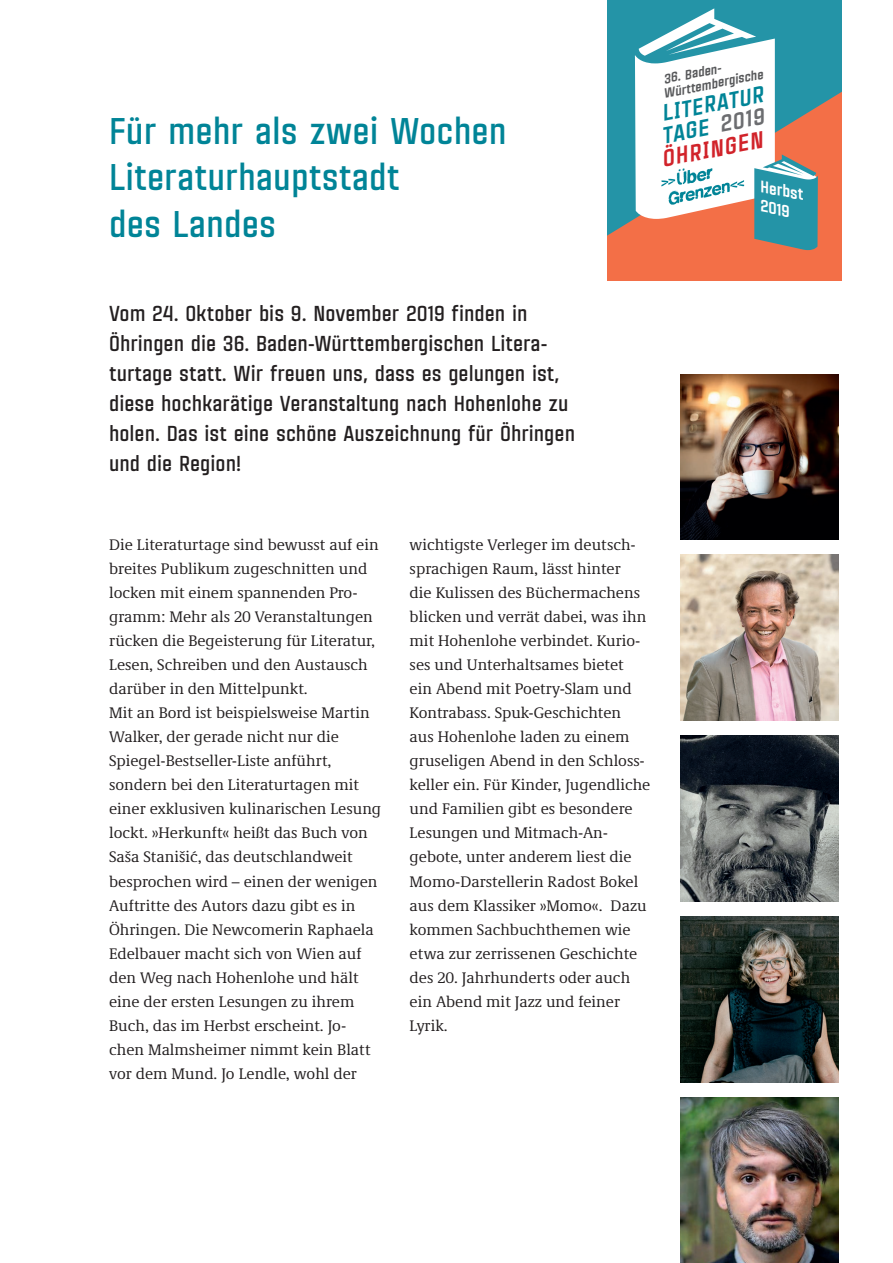
<style>
.page{position:relative;width:893px;height:1263px;background:#fff}
.page>*{position:absolute;margin:0;border:0;box-sizing:border-box;transform-origin:0 0}
.t1{font:700 36px/46.3px "Citadina";color:#008497}
.t2{font:italic 900 22.8px "Citadina";color:#d1232a}
.t3{font:italic 900 22.5px/21.8px "Citadina";color:#008497}
.t4{font:700 21px/30px "Citadina";color:#231f20}
.t5{font:italic 900 16.05px/19.2px "Citadina";color:#fff}
.t6{font:15.75px/24px "Demos Next Pro";color:#231f20}
.t7{font:italic 900 13.05px/14px "Citadina";color:#57585a}
.s1{color:#6c6d70}
</style>
<div class="page">
<div style="left:607px;top:0;width:235px;height:60px;background:#2494a7"></div>
<svg style="left:607px;top:60px;width:235px;height:221px;background:#ae7b66"></svg>
<svg style="left:635px;top:8px;width:183px;height:242px"></svg>
<img style="left:680px;top:374px;width:159px;height:166px">
<img style="left:680px;top:736px;width:159px;height:166px">
<img style="left:680px;top:1097px;width:159px;height:166px">
<img style="left:680px;top:917px;width:159px;height:165px">
<img style="left:680px;top:555px;width:159px;height:166px">
<h1 class="t1" style="left:109px;top:106px;width:399px">Für mehr als zwei Wochen<br>Literaturhauptstadt<br>des Landes</h1>
<p class="t7" style="left:660px;top:72px;width:102px;rotate:-11deg">36. Baden-<br>Württembergische</p>
<h2 class="t2" style="left:658px;top:142px;width:104px;rotate:-11deg">ÖHRINGEN</h2>
<h3 class="t3" style="left:655px;top:103px;width:109px;rotate:-11deg">LITERATUR<br>TAGE <span class="s1">2019</span></h3>
<p class="t5" style="left:763px;top:176px;width:45px;rotate:11deg">Herbst<br>2019</p>
<p class="t4" style="left:109px;top:297px;width:467px">Vom 24. Oktober bis 9. November 2019 finden in Öhringen die 36. Baden-Württembergischen Litera&shy;turtage statt. Wir freuen uns, dass es gelungen ist, diese hochkarätige Veranstaltung nach Hohenlohe zu holen. Das ist eine schöne Auszeichnung für Öhringen und die Region!</p>
<p class="t6" style="left:109px;top:532px;width:274px">Die Literaturtage sind bewusst auf ein breites Publikum zugeschnitten und locken mit einem spannenden Pro&shy;gramm: Mehr als 20 Veranstaltungen rücken die Begeisterung für Literatur, Lesen, Schreiben und den Austausch darüber in den Mittelpunkt.<br>Mit an Bord ist beispielsweise Martin Walker, der gerade nicht nur die Spiegel-Bestseller-Liste anführt, sondern bei den Literaturtagen mit einer exklusiven kulinarischen Lesung lockt. »Herkunft« heißt das Buch von Saša Stanišić, das deutschlandweit besprochen wird – einen der wenigen Auftritte des Autors dazu gibt es in Öhringen. Die Newcomerin Raphaela Edelbauer macht sich von Wien auf den Weg nach Hohenlohe und hält eine der ersten Lesungen zu ihrem Buch, das im Herbst erscheint. Jo&shy;chen Malmsheimer nimmt kein Blatt vor dem Mund. Jo Lendle, wohl der</p>
<p class="t6" style="left:410px;top:532px;width:242px">wichtigste Verleger im deutsch&shy;sprachigen Raum, lässt hinter<br>die Kulissen des Büchermachens blicken und verrät dabei, was ihn mit Hohenlohe verbindet. Kurio&shy;ses und Unterhaltsames bietet<br>ein Abend mit Poetry-Slam und<br>Kontrabass. Spuk-Geschichten<br>aus Hohenlohe laden zu einem gruseligen Abend in den Schloss&shy;keller ein. Für Kinder, Jugendliche und Familien gibt es besondere<br>Lesungen und Mitmach-An&shy;gebote, unter anderem liest die<br>Momo-Darstellerin Radost Bokel aus dem Klassiker »Momo«. Dazu kommen Sachbuchthemen wie etwa zur zerrissenen Geschichte des 20. Jahrhunderts oder auch ein Abend mit Jazz und feiner<br>Lyrik.</p>
</div>
